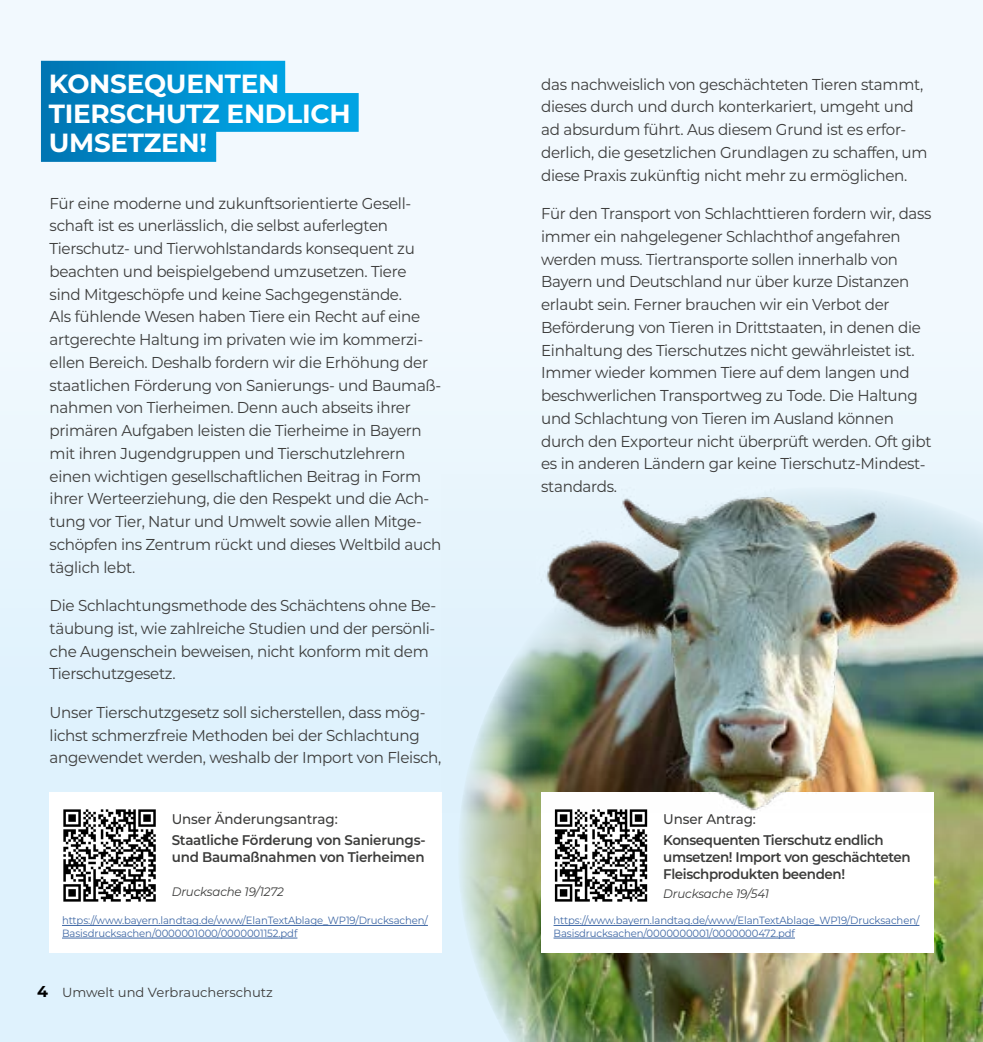
<style>
.page{position:relative;width:983px;height:1042px;background:#fff}
.page>*{position:absolute;margin:0;border:0;box-sizing:border-box;transform-origin:0 0}
.t1{font:700 26.25px/29.8px "Montserrat";letter-spacing:-.01em;color:#fff}
.t2{font:15.75px/22.8px "Montserrat";letter-spacing:-.02em;color:#3c3c3b;scale:.96 1}
.t3{font:15.75px/22.8px "Montserrat";letter-spacing:-.02em;color:#3c3c3b;scale:.95 1}
.t4{font:600 14px/16.8px "Montserrat";letter-spacing:-.03em;color:#3c3c3b;scale:.96 1}
.t5{font:500 14px "Montserrat";letter-spacing:-.01em;color:#3c3c3b;scale:.96 1}
.t6{font:13.12px "Montserrat";color:#3c3c3b}
.t7{font:italic 12.25px "Montserrat";letter-spacing:-.01em;color:#3c3c3b;scale:.96 1}
.t8{font:10.5px/12.6px "Montserrat";letter-spacing:-.01em;color:#3f68a5;scale:.96 1}
.s1{font-weight:700;font-size:15.75px;color:#000}
</style>
<div class="page">
<div style="left:0;top:0;width:982px;height:1042px;background:#dff2fd"></div>
<div style="left:0;top:0;width:982px;height:720px;background:linear-gradient(to right,#ebf6fd,#f2f9fe)"></div>
<img style="left:460px;top:812px;width:522px;height:230px">
<div style="left:50px;top:792px;width:391px;height:160px;background:#fff"></div>
<svg style="left:63px;top:809px;width:93px;height:93px"></svg>
<hr style="left:62px;top:925px;width:366px;height:1px;background:#3f68a5">
<hr style="left:62px;top:938px;width:235px;height:1px;background:#3f68a5">
<div style="left:541px;top:792px;width:392px;height:160px;background:#fff"></div>
<svg style="left:554px;top:812px;width:94px;height:90px"></svg>
<hr style="left:553px;top:925px;width:366px;height:1px;background:#3f68a5">
<hr style="left:553px;top:938px;width:241px;height:1px;background:#3f68a5">
<svg style="left:41px;top:61px;width:317px;height:101px"></svg>
<img style="left:441px;top:475px;width:541px;height:337px">
<h1 class="t1" style="left:49px;top:67px;width:303px">KONSEQUENTEN<br>TIERSCHUTZ ENDLICH<br>UMSETZEN!</h1>
<p class="t2" style="left:50px;top:191px;width:409px">Für eine moderne und zukunftsorientierte Gesell&shy;schaft ist es unerlässlich, die selbst auferlegten Tierschutz- und Tierwohlstandards konsequent zu beachten und beispielgebend umzusetzen. Tiere sind Mitgeschöpfe und keine Sachgegenstände.<br>Als fühlende Wesen haben Tiere ein Recht auf eine artgerechte Haltung im privaten wie im kommerzi&shy;ellen Bereich. Deshalb fordern wir die Erhöhung der staatlichen Förderung von Sanierungs- und Baumaß&shy;nahmen von Tierheimen. Denn auch abseits ihrer primären Aufgaben leisten die Tierheime in Bayern mit ihren Jugendgruppen und Tierschutzlehrern einen wichtigen gesellschaftlichen Beitrag in Form ihrer Werteerziehung, die den Respekt und die Ach&shy;tung vor Tier, Natur und Umwelt sowie allen Mitge&shy;schöpfen ins Zentrum rückt und dieses Weltbild auch täglich lebt.</p>
<p class="t2" style="left:50px;top:593px;width:404px">Die Schlachtungsmethode des Schächtens ohne Be&shy;täubung ist, wie zahlreiche Studien und der persönli&shy;che Augenschein beweisen, nicht konform mit dem Tierschutzgesetz.</p>
<p class="t2" style="left:50px;top:700px;width:409px">Unser Tierschutzgesetz soll sicherstellen, dass mög&shy;lichst schmerzfreie Methoden bei der Schlachtung angewendet werden, weshalb der Import von Fleisch,</p>
<p class="t5" style="left:172px;top:809px;width:174px">Unser Änderungsantrag:</p>
<p class="t4" style="left:172px;top:831px;width:266px">Staatliche Förderung von Sanierungs&shy;und Baumaßnahmen von Tierheimen</p>
<p class="t7" style="left:172px;top:883px;width:118px">Drucksache 19/1272</p>
<p class="t8" style="left:62px;top:914px;width:382px">https://www.bayern.landtag.de/www/ElanTextAblage_WP19/Drucksachen/<br>Basisdrucksachen/0000001000/0000001152.pdf</p>
<p class="t6" style="left:37px;top:983px;width:237px"><span class="s1">4</span> Umwelt und Verbraucherschutz</p>
<p class="t2" style="left:541px;top:72px;width:404px">das nachweislich von geschächteten Tieren stammt, dieses durch und durch konterkariert, umgeht und ad absurdum führt. Aus diesem Grund ist es erfor&shy;derlich, die gesetzlichen Grundlagen zu schaffen, um diese Praxis zukünftig nicht mehr zu ermöglichen.</p>
<p class="t3" style="left:541px;top:202px;width:412px">Für den Transport von Schlachttieren fordern wir, dass immer ein nahgelegener Schlachthof angefahren werden muss. Tiertransporte sollen innerhalb von Bayern und Deutschland nur über kurze Distanzen erlaubt sein. Ferner brauchen wir ein Verbot der Beförderung von Tieren in Drittstaaten, in denen die Einhaltung des Tierschutzes nicht gewährleistet ist.<br>Immer wieder kommen Tiere auf dem langen und beschwerlichen Transportweg zu Tode. Die Haltung und Schlachtung von Tieren im Ausland können durch den Exporteur nicht überprüft werden. Oft gibt es in anderen Ländern gar keine Tierschutz-Mindest&shy;standards.</p>
<p class="t5" style="left:663px;top:809px;width:98px">Unser Antrag:</p>
<p class="t4" style="left:663px;top:831px;width:259px">Konsequenten Tierschutz endlich umsetzen! Import von geschächteten<br>Fleischprodukten beenden!</p>
<p class="t7" style="left:663px;top:885px;width:112px">Drucksache 19/541</p>
<p class="t8" style="left:553px;top:914px;width:382px">https://www.bayern.landtag.de/www/ElanTextAblage_WP19/Drucksachen/<br>Basisdrucksachen/0000000001/0000000472.pdf</p>
</div>
